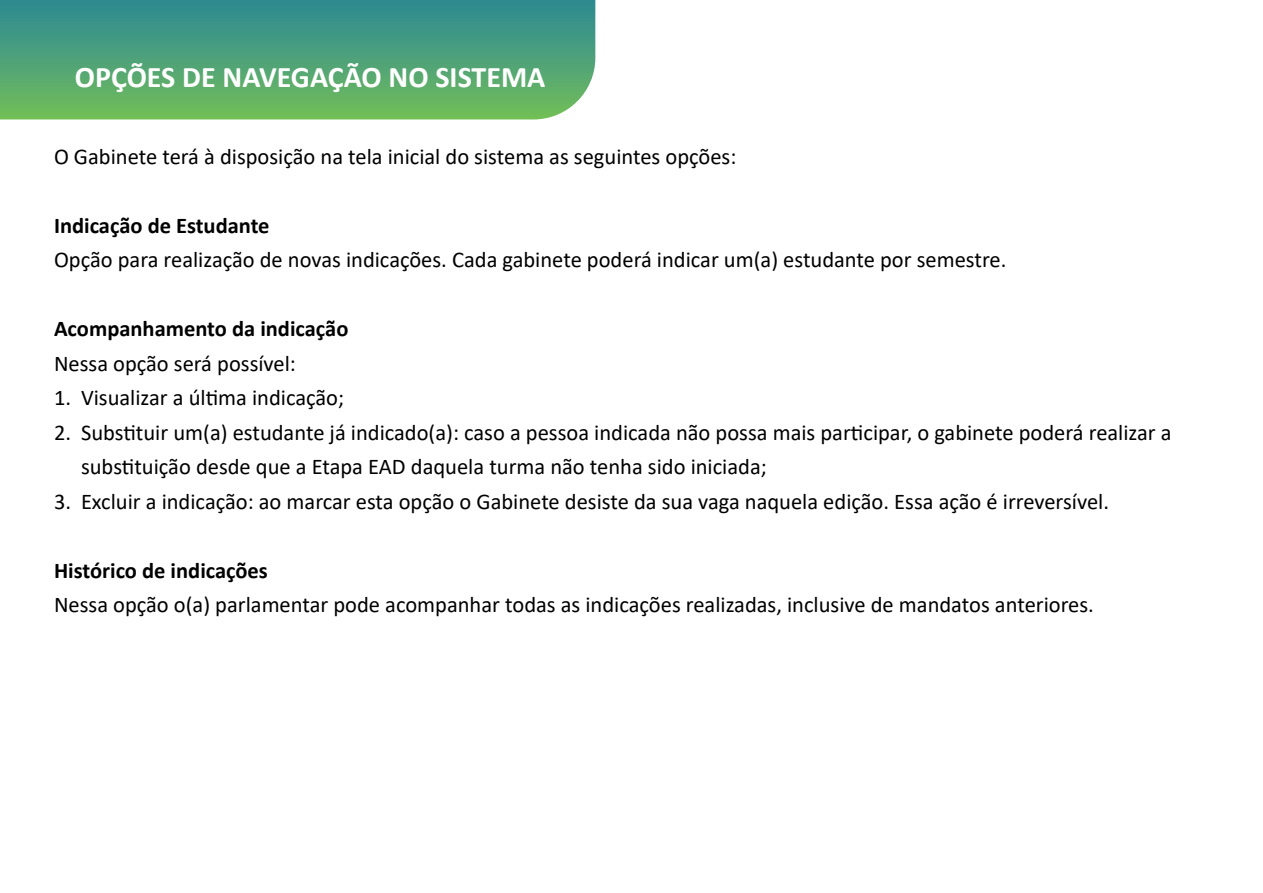
<style>
.page{position:relative;width:1263px;height:893px;background:#fff}
.page>*{position:absolute;margin:0;border:0;box-sizing:border-box;transform-origin:0 0}
.Titulo{font:700 30px "Calibri";color:#fff}
.CORPODETEXTO{font:22.5px/34.5px "Calibri";color:#000}
.CORPODETEXTO-2{font:700 22.5px "Calibri";color:#000}
</style>
<div class="page">
<svg style="left:0;top:0;width:595px;height:119px;background:#4fa377"></svg>
<p class="Titulo" style="left:75px;top:56px;width:472px">OPÇÕES DE NAVEGAÇÃO NO SISTEMA</p>
<p class="CORPODETEXTO" style="left:54px;top:138px;width:684px">O Gabinete terá à disposição na tela inicial do sistema as seguintes opções:</p>
<p class="CORPODETEXTO-2" style="left:54px;top:209px;width:217px">Indicação de Estudante</p>
<p class="CORPODETEXTO" style="left:54px;top:242px;width:954px">Opção para realização de novas indicações. Cada gabinete poderá indicar um(a) estudante por semestre.</p>
<p class="CORPODETEXTO-2" style="left:54px;top:313px;width:296px">Acompanhamento da indicação</p>
<p class="CORPODETEXTO" style="left:54px;top:345px;width:243px">Nessa opção será possível:</p>
<p class="CORPODETEXTO" style="left:54px;top:380px;width:292px">1. Visualizar a última indicação;</p>
<p class="CORPODETEXTO" style="left:81px;top:414px;width:1092px;text-indent:-27px">2. Substituir um(a) estudante já indicado(a): caso a pessoa indicada não possa mais participar, o gabinete poderá realizar a substituição desde que a Etapa EAD daquela turma não tenha sido iniciada;</p>
<p class="CORPODETEXTO" style="left:54px;top:483px;width:1056px">3. Excluir a indicação: ao marcar esta opção o Gabinete desiste da sua vaga naquela edição. Essa ação é irreversível.</p>
<p class="CORPODETEXTO-2" style="left:54px;top:554px;width:215px">Histórico de indicações</p>
<p class="CORPODETEXTO" style="left:54px;top:587px;width:1041px">Nessa opção o(a) parlamentar pode acompanhar todas as indicações realizadas, inclusive de mandatos anteriores.</p>
</div>
